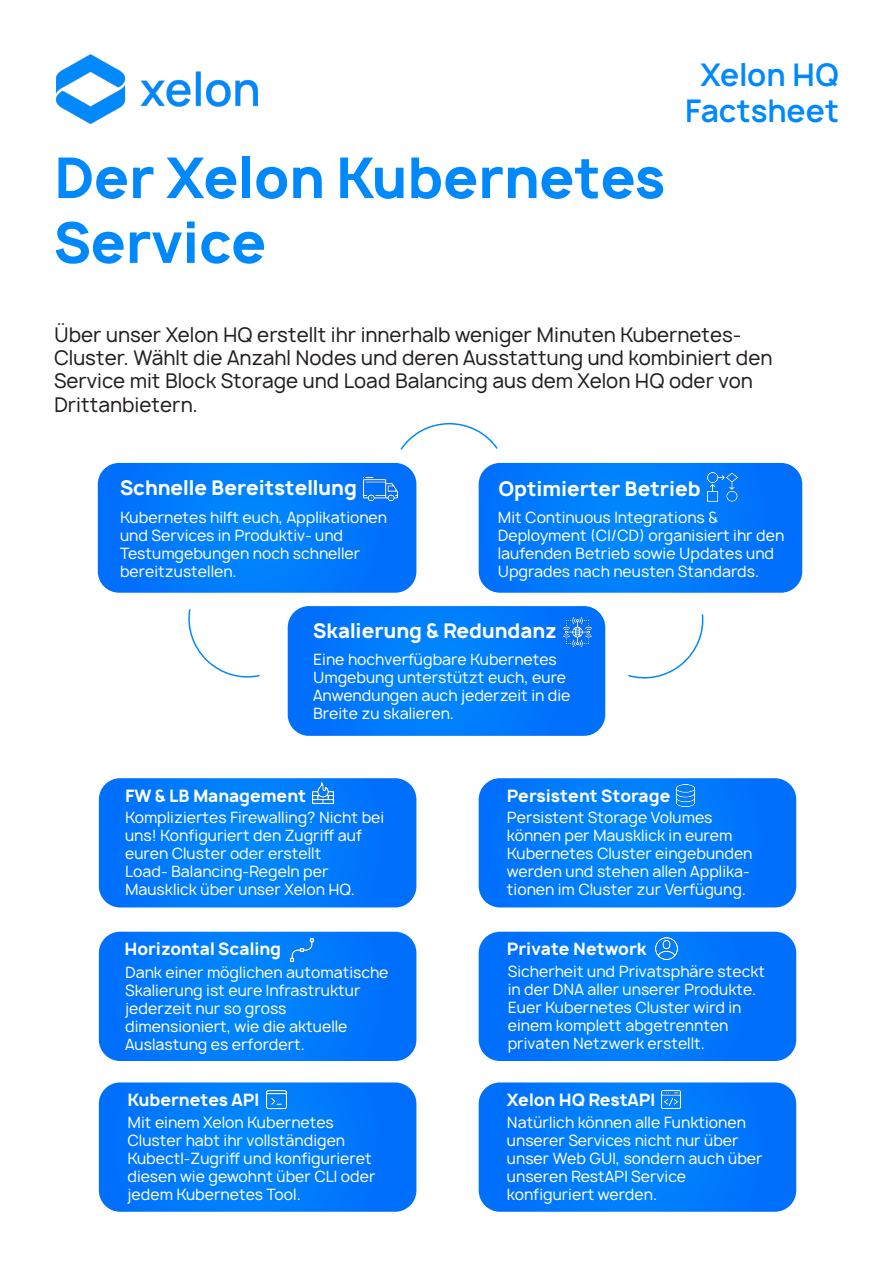
<style>
.page{position:relative;width:893px;height:1263px;background:#fff}
.page>*{position:absolute;margin:0;border:0;box-sizing:border-box;transform-origin:0 0}
.t1{font:700 54px/64.8px "Manrope";color:#0089fc}
.t2{font:600 30px "Manrope";color:#0089fc}
.t3{font:19.5px/23.4px "Manrope";color:#231f20}
.t4{font:700 19.5px "Manrope";color:#fff}
.t5{font:700 16.5px "Manrope";color:#fff}
.t6{font:15px/18px "Manrope";color:#fff}
</style>
<div class="page">
<svg style="left:99px;top:1082px;width:317px;height:130px;background:#037bfc"></svg>
<svg style="left:99px;top:932px;width:317px;height:129px;background:#027bfc"></svg>
<svg style="left:479px;top:1082px;width:317px;height:130px;background:#047bfc"></svg>
<svg style="left:479px;top:932px;width:317px;height:129px;background:#0279fc"></svg>
<svg style="left:479px;top:778px;width:317px;height:129px;background:#027bfc"></svg>
<img style="left:57px;top:54px;width:201px;height:69px">
<svg style="left:479px;top:463px;width:323px;height:130px;background:#027cfc"></svg>
<svg style="left:98px;top:463px;width:318px;height:130px;background:#027bfc"></svg>
<svg style="left:99px;top:778px;width:317px;height:129px;background:#027bfc"></svg>
<img style="left:363px;top:472px;width:34px;height:34px">
<img style="left:291px;top:938px;width:22px;height:23px">
<img style="left:674px;top:784px;width:22px;height:22px">
<img style="left:662px;top:1090px;width:18px;height:19px">
<img style="left:267px;top:1089px;width:20px;height:21px">
<img style="left:708px;top:472px;width:30px;height:30px">
<img style="left:313px;top:782px;width:20px;height:21px">
<svg style="left:288px;top:606px;width:317px;height:130px;background:#027afc"></svg>
<img style="left:562px;top:617px;width:31px;height:31px">
<svg style="left:188px;top:609px;width:72px;height:69px"></svg>
<svg style="left:628px;top:614px;width:76px;height:65px"></svg>
<svg style="left:400px;top:423px;width:98px;height:27px"></svg>
<img style="left:656px;top:938px;width:21px;height:21px">
<p class="t1" style="left:54px;top:146px;width:613px">Der Xelon Kubernetes<br>Service</p>
<p class="t2" style="left:700px;top:55px;width:140px">Xelon HQ</p>
<p class="t2" style="left:685px;top:91px;width:156px">Factsheet</p>
<p class="t3" style="left:54px;top:323px;width:720px">Über unser Xelon HQ erstellt ihr innerhalb weniger Minuten Kubernetes-Cluster. Wählt die Anzahl Nodes und deren Ausstattung und kombiniert den Service mit Block Storage und Load Balancing aus dem Xelon HQ oder von Drittanbietern.</p>
<p class="t4" style="left:120px;top:474px;width:238px">Schnelle Bereitstellung</p>
<p class="t4" style="left:498px;top:475px;width:204px">Optimierter Betrieb</p>
<p class="t6" style="left:120px;top:509px;width:269px">Kubernetes hilft euch, Applikationen und Services in Produktiv- und<br>Testumgebungen noch schneller bereitzustellen.</p>
<p class="t6" style="left:498px;top:508px;width:222px">Mit Continuous Integrations &amp;</p>
<p class="t6" style="left:498px;top:526px;width:288px">Deployment (CI/CD) organisiert ihr den laufenden Betrieb sowie Updates und<br>Upgrades nach neusten Standards.</p>
<p class="t4" style="left:313px;top:617px;width:245px">Skalierung &amp; Redundanz</p>
<p class="t6" style="left:313px;top:651px;width:259px">Eine hochverfügbare Kubernetes<br>Umgebung unterstützt euch, eure<br>Anwendungen auch jederzeit in die<br>Breite zu skalieren.</p>
<p class="t5" style="left:125px;top:784px;width:182px">FW &amp; LB Management</p>
<p class="t6" style="left:125px;top:809px;width:261px">Kompliziertes Firewalling? Nicht bei uns! Konfiguriert den Zugriff auf euren Cluster oder erstellt</p>
<p class="t6" style="left:125px;top:863px;width:231px">Load- Balancing-Regeln per<br>Mausklick über unser Xelon HQ.</p>
<p class="t5" style="left:124px;top:938px;width:158px">Horizontal Scaling</p>
<p class="t6" style="left:125px;top:963px;width:265px">Dank einer möglichen automatische<br>Skalierung ist eure Infrastruktur jederzeit nur so gross</p>
<p class="t6" style="left:125px;top:1017px;width:224px">dimensioniert, wie die aktuelle</p>
<p class="t6" style="left:125px;top:1035px;width:181px">Auslastung es erfordert.</p>
<p class="t5" style="left:128px;top:1089px;width:133px">Kubernetes API</p>
<p class="t6" style="left:127px;top:1114px;width:208px">Mit einem Xelon Kubernetes</p>
<p class="t6" style="left:127px;top:1132px;width:249px">Cluster habt ihr vollständigen<br>Kubectl-Zugriff und konfigurieret diesen wie gewohnt über CLI oder jedem Kubernetes Tool.</p>
<p class="t5" style="left:507px;top:784px;width:165px">Persistent Storage</p>
<p class="t6" style="left:507px;top:808px;width:207px">Persistent Storage Volumes</p>
<p class="t6" style="left:507px;top:826px;width:247px">können per Mausklick in eurem<br>Kubernetes Cluster eingebunden werden und stehen allen Applika&shy;tionen im Cluster zur Verfügung.</p>
<p class="t5" style="left:507px;top:938px;width:141px">Private Network</p>
<p class="t6" style="left:508px;top:963px;width:259px">Sicherheit und Privatsphäre steckt in der DNA aller unserer Produkte.<br>Euer Kubernetes Cluster wird in</p>
<p class="t6" style="left:508px;top:1017px;width:222px">einem komplett abgetrennten</p>
<p class="t6" style="left:508px;top:1035px;width:199px">privaten Netzwerk erstellt.</p>
<p class="t5" style="left:507px;top:1089px;width:150px">Xelon HQ RestAPI</p>
<p class="t6" style="left:507px;top:1114px;width:257px">Natürlich können alle Funktionen unserer Services nicht nur über unser Web GUI, sondern auch über unseren RestAPI Service</p>
<p class="t6" style="left:507px;top:1186px;width:152px">konfiguriert werden.</p>
</div>
